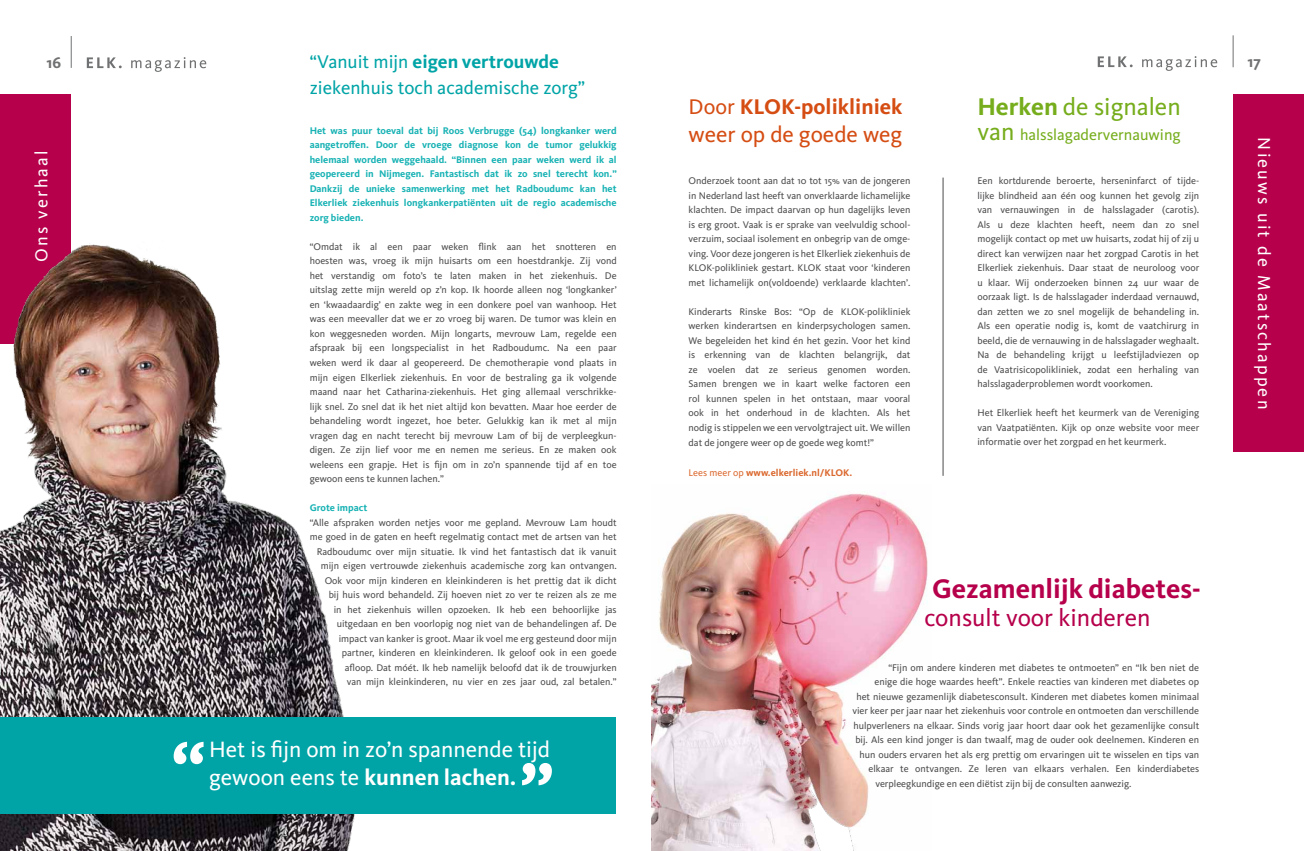
<style>
.page{position:relative;width:1304px;height:851px;background:#fff}
.page>*{position:absolute;margin:0;border:0;box-sizing:border-box;transform-origin:0 0}
.t1{font:700 70px "Avance Pro";color:#fff}
.t2{font:700 27.8px "Kievit OT";color:#b6004b}
.t3{font:25px "Kievit OT";color:#b6004b}
.t4{font:25px "Kievit OT";color:#76ad1c}
.t5{font:23px "Kievit OT";color:#fff}
.t6{font:700 23px "Kievit OT";color:#fff}
.t7{font:23px "Kievit OT";color:#d54d13}
.t8{font:700 22px "Kievit OT";color:#d54d13}
.t9{font:19px/26px "Kievit OT";color:#00a4a7}
.t10{font:18px "Kievit OT";letter-spacing:.12em;color:#fff}
.t11{font:16px "Kievit OT";color:#76ad1c}
.t12{font:700 16px "Kievit OT";color:#707172}
.t13{font:10px/14.5px "Kievit OT";color:#4b4b4d;text-align:justify}
.t14{font:700 10px/14.5px "Kievit OT";color:#18b2b4;text-align:justify}
.t15{font:700 10px "Kievit OT";color:#db692f}
.s1{font-weight:700}
.s2{font-size:25px}
.s3{font-weight:400}
</style>
<div class="page">
<img style="left:652px;top:493px;width:276px;height:357px">
<hr style="left:1233px;top:35px;width:1px;height:32px;background:#707172">
<svg style="left:1098px;top:56px;width:119px;height:15px"></svg>
<svg style="left:87px;top:57px;width:119px;height:15px"></svg>
<hr style="left:71px;top:36px;width:1px;height:32px;background:#707172">
<div style="left:0;top:94px;width:71px;height:250px;background:#b6004b"></div>
<hr style="left:943px;top:177px;width:1px;height:299px;background:#4b4b4d">
<div style="left:1233px;top:94px;width:71px;height:358px;background:#b6004b"></div>
<img style="left:0;top:243px;width:355px;height:607px">
<div style="left:0;top:717px;width:616px;height:97px;background:#00a4a7"></div>
<h3 class="t9" style="left:310px;top:48px;width:277px">“Vanuit mijn <span class="s1">eigen vertrouwde </span>ziekenhuis toch academische zorg”</h3>
<h3 class="t12" style="left:47px;top:53px;width:16px">16</h3>
<h3 class="t12" style="left:1248px;top:52px;width:15px">17</h3>
<h3 class="t4" style="left:977px;top:92px;width:205px"><span class="s1">Herken</span> de signalen</h3>
<h3 class="t11" style="left:977px;top:125px;width:205px"><span class="s2">van</span> halsslagadervernauwing</h3>
<p class="t13" style="left:977px;top:174px;width:223px">Een kortdurende beroerte, herseninfarct of tijde&shy;lijke blindheid aan één oog kunnen het gevolg zijn van vernauwingen in de halsslagader (carotis).<br>Als u deze klachten heeft, neem dan zo snel mogelijk contact op met uw huisarts, zodat hij of zij u direct kan verwijzen naar het zorgpad Carotis in het Elkerliek ziekenhuis. Daar staat de neuroloog voor u klaar. Wij onderzoeken binnen 24 uur waar de oorzaak ligt. Is de halsslagader inderdaad vernauwd, dan zetten we zo snel mogelijk de behandeling in.<br>Als een operatie nodig is, komt de vaatchirurg in beeld, die de vernauwing in de halsslagader weghaalt.<br>Na de behandeling krijgt u leefstijladviezen op de Vaatrisicopolikliniek, zodat een herhaling van halsslagaderproblemen wordt voorkomen.</p>
<p class="t13" style="left:977px;top:406px;width:223px">Het Elkerliek heeft het keurmerk van de Vereniging van Vaatpatiënten. Kijk op onze website voor meer informatie over het zorgpad en het keurmerk.</p>
<h3 class="t8" style="left:689px;top:94px;width:216px"><span class="s3">Door</span> KLOK-polikliniek</h3>
<h3 class="t7" style="left:689px;top:121px;width:215px">weer op de goede weg</h3>
<p class="t13" style="left:689px;top:173px;width:223px">Onderzoek toont aan dat 10 tot 15% van de jongeren in Nederland last heeft van onverklaarde lichamelijke klachten. De impact daarvan op hun dagelijks leven is erg groot. Vaak is er sprake van veelvuldig school&shy;verzuim, sociaal isolement en onbegrip van de omge&shy;ving. Voor deze jongeren is het Elkerliek ziekenhuis de KLOK-polikliniek gestart. KLOK staat voor ‘kinderen met lichamelijk on(voldoende) verklaarde klachten’.</p>
<p class="t13" style="left:689px;top:304px;width:223px">Kinderarts Rinske Bos: “Op de KLOK-polikliniek werken kinderartsen en kinderpsychologen samen.<br>We begeleiden het kind én het gezin. Voor het kind is erkenning van de klachten belangrijk, dat ze voelen dat ze serieus genomen worden.<br>Samen brengen we in kaart welke factoren een rol kunnen spelen in het ontstaan, maar vooral ook in het onderhoud in de klachten. Als het nodig is stippelen we een vervolgtraject uit. We willen dat de jongere weer op de goede weg komt!”</p>
<p class="t15" style="left:689px;top:466px;width:165px"><span class="s3">Lees meer op</span> www.elkerliek.nl/KLOK.</p>
<p class="t14" style="left:310px;top:123px;width:309px">Het was puur toeval dat bij Roos Verbrugge (54) longkanker werd aangetroffen. Door de vroege diagnose kon de tumor gelukkig helemaal worden weggehaald. “Binnen een paar weken werd ik al geopereerd in N ijmegen. Fantastisch dat ik zo snel terecht kon.” Dankzij de unieke samenwerking met het Radboudumc kan het Elkerliek ziekenhuis longkankerpatiënten uit de regio academische zorg bieden.</p>
<p class="t13" style="left:310px;top:239px;width:309px">“Omdat ik al een paar weken flink aan het snotteren en hoesten was, vroeg ik mijn huisarts om een hoestdrankje. Zij vond het verstandig om foto’s te laten maken in het ziekenhuis. De uitslag zette mijn wereld op z’n kop. Ik hoorde alleen nog ‘longkanker’ en ‘kwaadaardig’ en zakte weg in een donkere poel van wanhoop. Het was een meevaller dat we er zo vroeg bij waren. De tumor was klein en kon weggesneden worden. Mijn longarts, mevrouw Lam, regelde een afspraak bij een longspecialist in het Radboudumc. Na een paar weken werd ik daar al geopereerd. De chemotherapie vond plaats in mijn eigen Elkerliek ziekenhuis. En voor de bestraling ga ik volgende maand naar het Catharina-ziekenhuis. Het ging allemaal verschrikke&shy;lijk snel. Zo snel dat ik het niet altijd kon bevatten. Maar hoe eerder de behandeling wordt ingezet, hoe beter. Gelukkig kan ik met al mijn vragen dag en nacht terecht bij mevrouw Lam of bij de verpleegkun&shy;digen. Ze zijn lief voor me en nemen me serieus. En ze maken ook weleens een grapje. Het is fijn om in zo’n spannende tijd af en toe gewoon eens te kunnen lachen.”</p>
<p class="t14" style="left:310px;top:500px;width:59px">Grote impact</p>
<p class="t13" style="left:310px;top:515px;width:309px;text-align:right">“Alle afspraken worden netjes voor me gepland. Mevrouw Lam houdt me goed in de gaten en heeft regelmatig contact met de artsen van het Radboudumc over mijn situatie. Ik vind het fantastisch dat ik vanuit mijn eigen vertrouwde ziekenhuis academische zorg kan ontvangen.<br>Ook voor mijn kinderen en kleinkinderen is het prettig dat ik dicht<br>bij huis word behandeld. Zij hoeven niet zo ver te reizen als ze me<br>in het ziekenhuis willen opzoeken. Ik heb een behoorlijke jas uitgedaan en ben voorlopig nog niet van de behandelingen af. De impact van kanker is groot. Maar ik voel me erg gesteund door mijn partner, kinderen en kleinkinderen. Ik geloof ook in een goede<br>afloop. Dat móét. Ik heb namelijk beloofd dat ik de trouwjurken<br>van mijn kleinkinderen, nu vier en zes jaar oud, zal betalen.”</p>
<h3 class="t10" style="left:1274px;top:137px;width:273px;rotate:90deg">Nieuws uit de Maatschappen</h3>
<h3 class="t10" style="left:31px;top:262px;width:113px;rotate:-90deg">Ons verhaal</h3>
<h2 class="t2" style="left:932px;top:572px;width:270px">Gezamenlijk diabetes-</h2>
<h3 class="t3" style="left:924px;top:603px;width:228px">consult voor kinderen</h3>
<p class="t13" style="left:888px;top:660px;width:312px">“Fijn om andere kinderen met diabetes te ontmoeten” en “Ik ben niet de</p>
<p class="t13" style="left:874px;top:674px;width:326px">enige die hoge waardes heeft”. Enkele reacties van kinderen met diabetes op</p>
<p class="t13" style="left:856px;top:689px;width:344px">het nieuwe gezamenlijk diabetesconsult. Kinderen met diabetes komen minimaal</p>
<p class="t13" style="left:852px;top:703px;width:348px">vier keer per jaar naar het ziekenhuis voor controle en ontmoeten dan verschillende</p>
<p class="t13" style="left:853px;top:718px;width:347px">hulpverleners na elkaar. Sinds vorig jaar hoort daar ook het gezamenlijke consult</p>
<p class="t13" style="left:855px;top:732px;width:345px">bij. Als een kind jonger is dan twaalf, mag de ouder ook deelnemen. Kinderen en</p>
<p class="t13" style="left:859px;top:747px;width:341px">hun ouders ervaren het als erg prettig om ervaringen uit te wisselen en tips van</p>
<p class="t13" style="left:868px;top:761px;width:332px">elkaar te ontvangen. Ze leren van elkaars verhalen. Een kinderdiabetes</p>
<p class="t13" style="left:875px;top:776px;width:258px">verpleegkundige en een diëtist zijn bij de consulten aanwezig.</p>
<h3 class="t5" style="left:209px;top:736px;width:342px">Het is fijn om in zo’n spannende tijd</h3>
<h1 class="t1" style="left:171px;top:729px;width:35px">“</h1>
<h3 class="t6" style="left:209px;top:763px;width:309px"><span class="s3">gewoon eens te</span> kunnen lachen.</h3>
<h1 class="t1" style="left:519px;top:748px;width:35px">”</h1>
</div>
